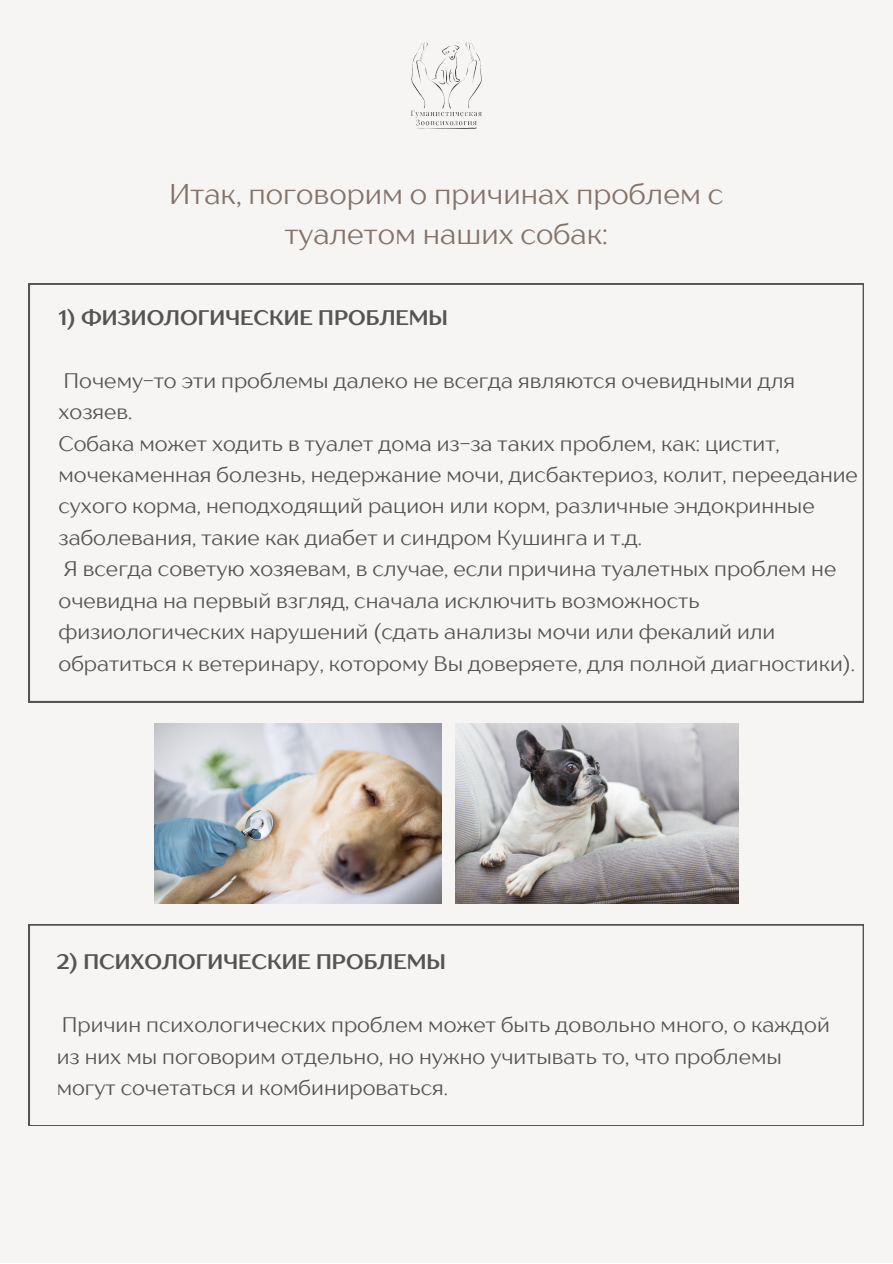
<style>
.page{position:relative;width:893px;height:1264px;background:#fff}
.page>*{position:absolute;margin:0;border:0;box-sizing:border-box;transform-origin:0 0}
.t1{font:28.5px/39.3px "TT Drugs";color:#84736b;text-align:center}
.t2{font:21px/31.5px "TT Drugs";color:#545454}
.t3{font:700 21px "TT Drugs";color:#545454}
</style>
<div class="page">
<div style="left:0;top:0;width:892px;height:1262px;background:#f6f5f3"></div>
<img style="left:411px;top:42px;width:71px;height:87px">
<svg style="left:29px;top:284px;width:834px;height:418px"></svg>
<svg style="left:29px;top:924px;width:834px;height:201px"></svg>
<img style="left:455px;top:723px;width:283px;height:180px">
<img style="left:154px;top:723px;width:287px;height:180px">
<p class="t1" style="left:169px;top:174px;width:555px">Итак, поговорим о причинах проблем с туалетом наших собак:</p>
<p class="t3" style="left:59px;top:304px;width:391px">1) ФИЗИОЛОГИЧЕСКИЕ ПРОБЛЕМЫ</p>
<p class="t2" style="left:59px;top:364px;width:738px">Почему-то эти проблемы далеко не всегда являются очевидными для хозяев.</p>
<p class="t2" style="left:59px;top:427px;width:800px">Собака может ходить в туалет дома из-за таких проблем, как: цистит, мочекаменная болезнь, недержание мочи, дисбактериоз, колит, переедание сухого корма, неподходящий рацион или корм, различные эндокринные заболевания, такие как диабет и синдром Кушинга и т.д.</p>
<p class="t2" style="left:59px;top:553px;width:798px">Я всегда советую хозяевам, в случае, если причина туалетных проблем не очевидна на первый взгляд, сначала исключить возможность физиологических нарушений (сдать анализы мочи или фекалий или обратиться к ветеринару, которому Вы доверяете, для полной диагностики).</p>
<p class="t3" style="left:57px;top:948px;width:390px">2) ПСИХОЛОГИЧЕСКИЕ ПРОБЛЕМЫ</p>
<p class="t2" style="left:57px;top:1008px;width:774px">Причин психологических проблем может быть довольно много, о каждой из них мы поговорим отдельно, но нужно учитывать то, что проблемы могут сочетаться и комбинироваться.</p>
</div>
